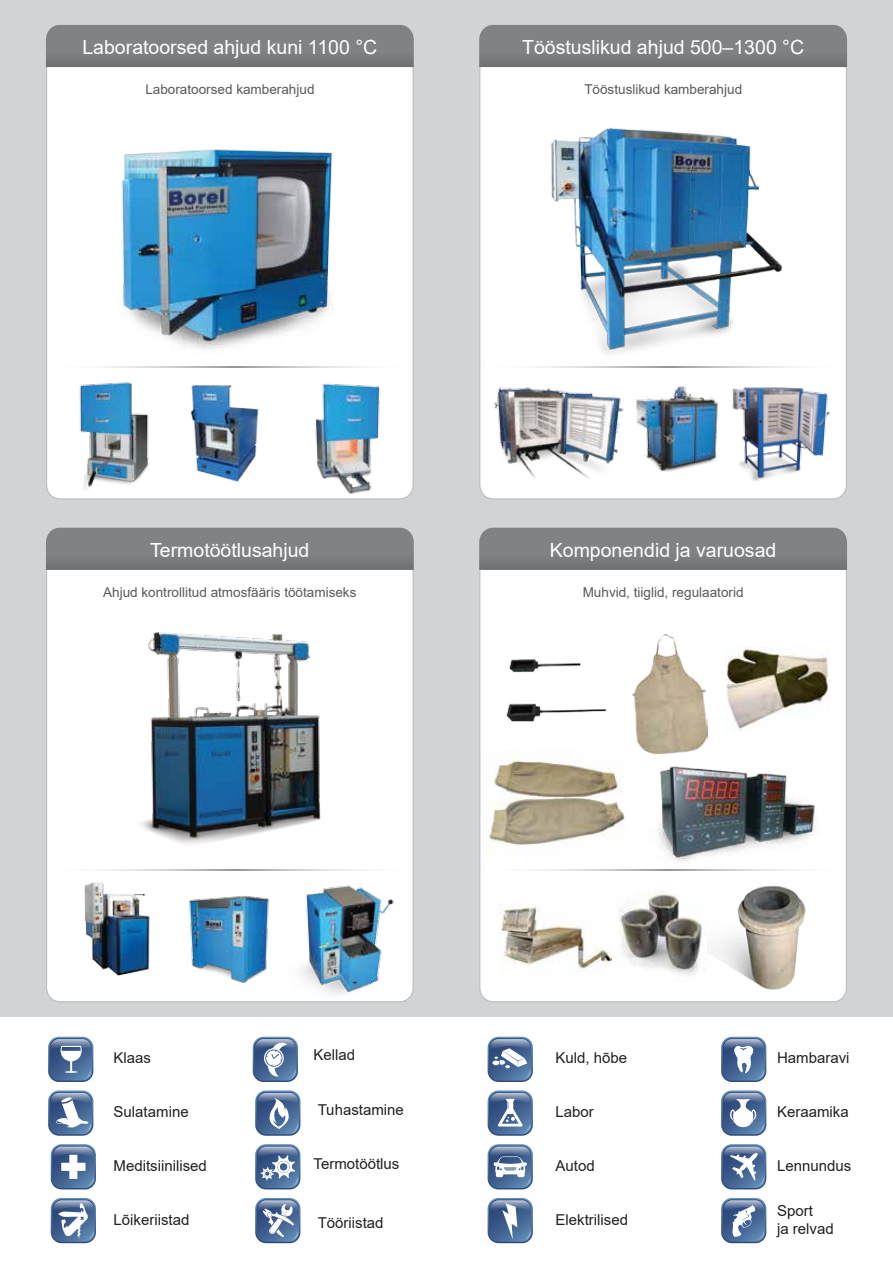
<style>
.page{position:relative;width:893px;height:1263px;background:#fff}
.page>*{position:absolute;margin:0;border:0;box-sizing:border-box;transform-origin:0 0}
.t1{font:19.5px "Arial";color:#fff}
.t2{font:15px/18px "Arial";color:#231f20}
.t3{font:13.5px "Arial";color:#58595b}
</style>
<div class="page">
<div style="left:0;top:0;width:893px;height:1016px;background:#d1d3d4"></div>
<div style="left:46px;top:67px;width:368px;height:432px;background:#fff"></div>
<svg style="left:46px;top:25px;width:368px;height:42px"></svg>
<svg style="left:46px;top:366px;width:368px;height:1px"></svg>
<img style="left:101px;top:130px;width:252px;height:230px">
<img style="left:189px;top:382px;width:70px;height:102px">
<img style="left:305px;top:381px;width:83px;height:117px">
<div style="left:479px;top:67px;width:368px;height:432px;background:#fff"></div>
<svg style="left:479px;top:25px;width:368px;height:42px"></svg>
<svg style="left:479px;top:366px;width:368px;height:1px"></svg>
<img style="left:541px;top:121px;width:245px;height:244px">
<img style="left:489px;top:382px;width:140px;height:97px">
<img style="left:724px;top:375px;width:112px;height:112px">
<img style="left:635px;top:384px;width:86px;height:94px">
<div style="left:46px;top:570px;width:368px;height:432px;background:#fff"></div>
<svg style="left:46px;top:528px;width:368px;height:42px"></svg>
<svg style="left:46px;top:869px;width:368px;height:1px"></svg>
<img style="left:118px;top:618px;width:234px;height:233px">
<img style="left:69px;top:379px;width:90px;height:117px">
<img style="left:184px;top:893px;width:91px;height:91px">
<img style="left:283px;top:881px;width:116px;height:121px">
<div style="left:479px;top:570px;width:368px;height:432px;background:#fff"></div>
<svg style="left:479px;top:528px;width:368px;height:42px"></svg>
<svg style="left:479px;top:869px;width:368px;height:1px"></svg>
<img style="left:610px;top:886px;width:97px;height:97px">
<img style="left:499px;top:903px;width:112px;height:73px">
<img style="left:647px;top:758px;width:176px;height:112px">
<img style="left:725px;top:646px;width:104px;height:86px">
<svg style="left:48px;top:1037px;width:45px;height:45px"></svg>
<svg style="left:253px;top:1037px;width:45px;height:45px"></svg>
<svg style="left:255px;top:1090px;width:45px;height:46px"></svg>
<svg style="left:488px;top:1037px;width:45px;height:45px"></svg>
<svg style="left:488px;top:1090px;width:45px;height:46px"></svg>
<svg style="left:721px;top:1037px;width:45px;height:45px"></svg>
<svg style="left:721px;top:1090px;width:45px;height:46px"></svg>
<svg style="left:721px;top:1198px;width:45px;height:45px"></svg>
<svg style="left:488px;top:1144px;width:45px;height:45px"></svg>
<svg style="left:255px;top:1144px;width:45px;height:45px"></svg>
<svg style="left:51px;top:1144px;width:45px;height:45px"></svg>
<svg style="left:488px;top:1198px;width:45px;height:45px"></svg>
<svg style="left:255px;top:1198px;width:45px;height:45px"></svg>
<svg style="left:721px;top:1144px;width:45px;height:45px"></svg>
<svg style="left:51px;top:1198px;width:45px;height:45px"></svg>
<svg style="left:48px;top:1090px;width:45px;height:46px"></svg>
<img style="left:632px;top:635px;width:75px;height:119px">
<img style="left:707px;top:882px;width:101px;height:112px">
<img style="left:498px;top:645px;width:116px;height:88px">
<img style="left:486px;top:750px;width:143px;height:107px">
<img style="left:61px;top:841px;width:119px;height:158px">
<h1 class="t1" style="left:82px;top:34px;width:296px">Laboratoorsed ahjud kuni 1100 °C</h1>
<p class="t3" style="left:145px;top:80px;width:171px">Laboratoorsed kamberahjud</p>
<h1 class="t1" style="left:522px;top:34px;width:284px">Tööstuslikud ahjud 500–1300 °C</h1>
<p class="t3" style="left:584px;top:80px;width:159px">Tööstuslikud kamberahjud</p>
<h1 class="t1" style="left:150px;top:537px;width:161px">Termotöötlusahjud</h1>
<p class="t3" style="left:103px;top:583px;width:255px">Ahjud kontrollitud atmosfääris töötamiseks</p>
<h1 class="t1" style="left:550px;top:537px;width:228px">Komponendid ja varuosad</h1>
<p class="t3" style="left:583px;top:583px;width:162px">Muhvid, tiiglid, regulaatorid</p>
<p class="t2" style="left:114px;top:1049px;width:39px">Klaas</p>
<p class="t2" style="left:314px;top:1046px;width:43px">Kellad</p>
<p class="t2" style="left:555px;top:1049px;width:73px">Kuld, hõbe</p>
<p class="t2" style="left:777px;top:1049px;width:74px">Hambaravi</p>
<p class="t2" style="left:114px;top:1103px;width:77px">Sulatamine</p>
<p class="t2" style="left:318px;top:1100px;width:88px">Tuhastamine</p>
<p class="t2" style="left:555px;top:1103px;width:40px">Labor</p>
<p class="t2" style="left:777px;top:1103px;width:73px">Keraamika</p>
<p class="t2" style="left:114px;top:1156px;width:95px">Meditsiinilised</p>
<p class="t2" style="left:314px;top:1155px;width:87px">Termotöötlus</p>
<p class="t2" style="left:556px;top:1156px;width:41px">Autod</p>
<p class="t2" style="left:114px;top:1210px;width:77px">Lõikeriistad</p>
<p class="t2" style="left:318px;top:1214px;width:67px">Tööriistad</p>
<p class="t2" style="left:555px;top:1210px;width:74px">Elektrilised</p>
<p class="t2" style="left:777px;top:1156px;width:76px">Lennundus</p>
<p class="t2" style="left:777px;top:1201px;width:58px">Sport<br>ja relvad</p>
</div>
